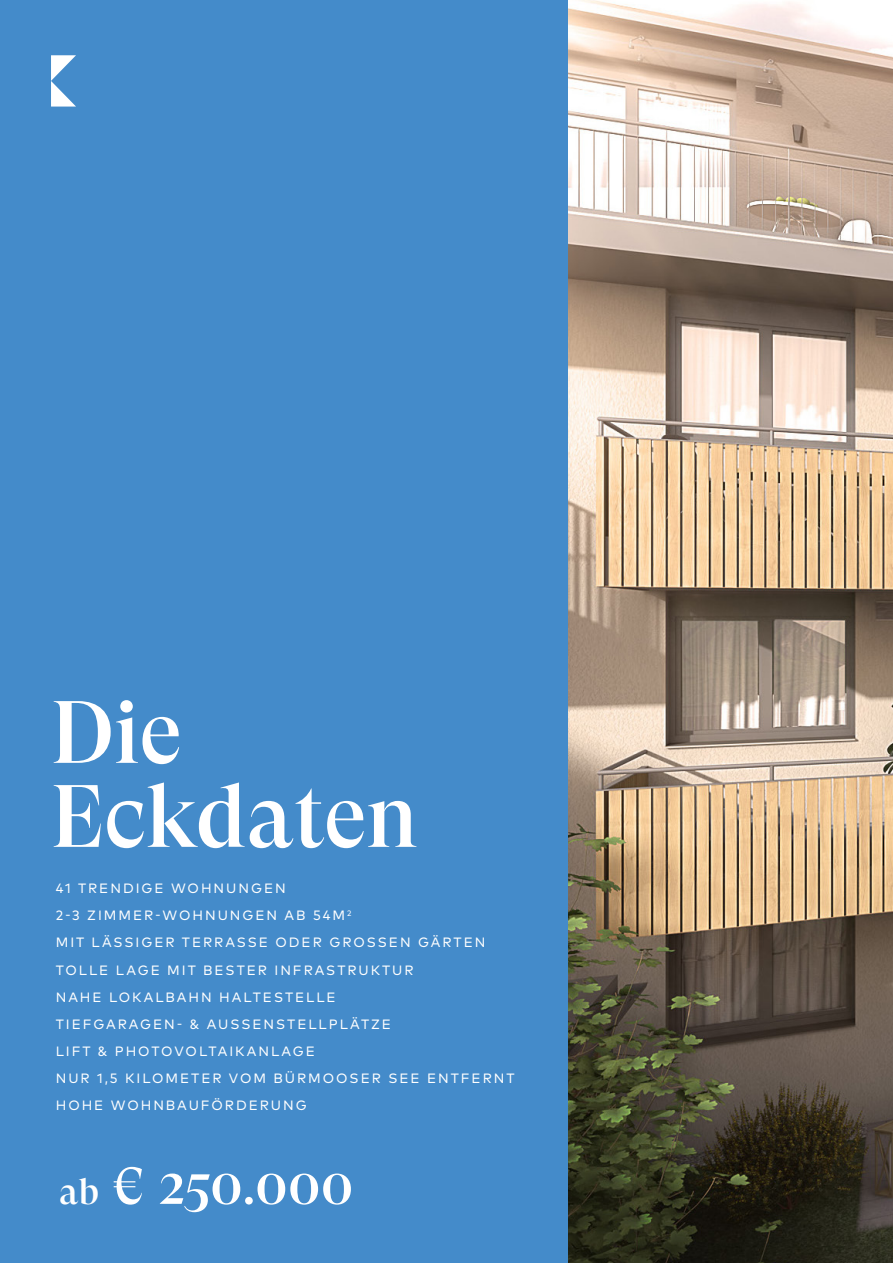
<style>
.page{position:relative;width:893px;height:1263px;background:#448bca}
.page>*{position:absolute;margin:0;border:0;box-sizing:border-box;transform-origin:0 0}
.t1{font:500 88.2px "GT Super Display";color:#fff}
.t2{font:500 54px "GT Super Display";letter-spacing:.005em;color:#fff}
.t3{font:13.5px "Mark OT";letter-spacing:.145em;color:#fff}
.s1{font-size:36px}
</style>
<div class="page">
<img style="left:568px;top:0;width:325px;height:1263px">
<svg style="left:51px;top:55px;width:25px;height:52px"></svg>
<p class="t1" style="left:51px;top:686px;width:132px">Die</p>
<p class="t1" style="left:51px;top:770px;width:369px">Eckdaten</p>
<p class="t3" style="left:56px;top:880px;width:232px">41 TRENDIGE WOHNUNGEN</p>
<p class="t3" style="left:56px;top:907px;width:297px">2-3 ZIMMER-WOHNUNGEN AB 54M<sup>2</sup></p>
<p class="t3" style="left:56px;top:934px;width:431px">MIT LÄSSIGER TERRASSE ODER GROSSEN GÄRTEN</p>
<p class="t3" style="left:56px;top:961px;width:359px">TOLLE LAGE MIT BESTER INFRASTRUKTUR</p>
<p class="t3" style="left:56px;top:988px;width:281px">NAHE LOKALBAHN HALTESTELLE</p>
<p class="t3" style="left:56px;top:1015px;width:337px">TIEFGARAGEN- &amp; AUSSENSTELLPLÄTZE</p>
<p class="t3" style="left:56px;top:1042px;width:261px">LIFT &amp; PHOTOVOLTAIKANLAGE</p>
<p class="t3" style="left:56px;top:1069px;width:460px">NUR 1,5 KILOMETER VOM BÜRMOOSER SEE ENTFERNT</p>
<p class="t3" style="left:56px;top:1096px;width:253px">HOHE WOHNBAUFÖRDERUNG</p>
<p class="t2" style="left:59px;top:1157px;width:295px"><span class="s1">ab</span> € 250.000</p>
</div>
